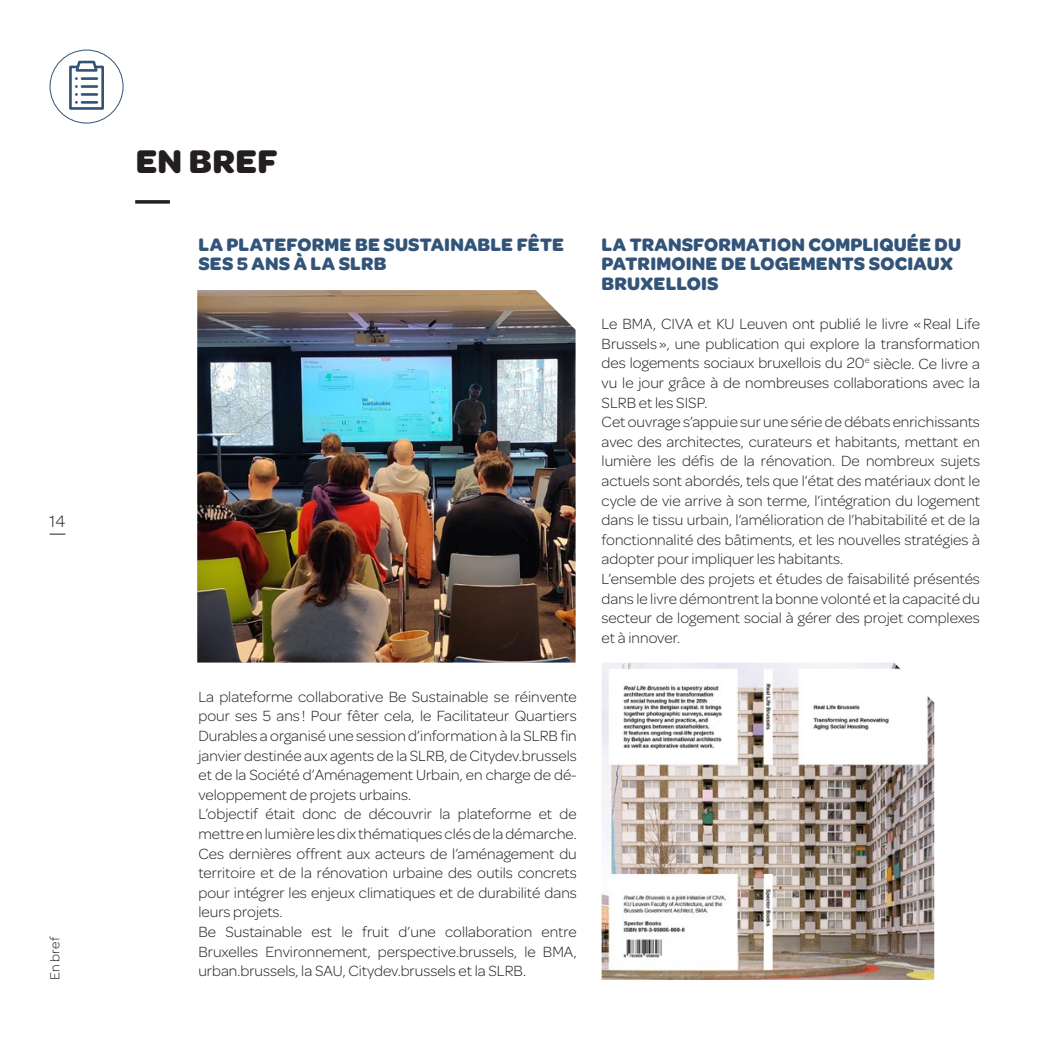
<style>
.page{position:relative;width:1042px;height:1042px;background:#fff}
.page>*{position:absolute;margin:0;border:0;box-sizing:border-box;transform-origin:0 0}
.t1{font:700 35px "Omnes";letter-spacing:.01em;color:#231f20}
.t2{font:700 19.25px/19.6px "Omnes";letter-spacing:.01em;color:#325478}
.t3{font:300 17.5px "Omnes";color:#231f20}
.t4{font:300 15.75px/19.6px "Omnes";color:#231f20}
.t5{font:300 14px "Omnes";letter-spacing:.01em;color:#231f20}
</style>
<div class="page">
<svg style="left:50px;top:534px;width:15px;height:1px"></svg>
<img style="left:197px;top:290px;width:378px;height:372px">
<div style="left:50px;top:50px;width:73px;height:73px;border:1px solid #325478;border-radius:50%"></div>
<div style="left:69px;top:66px;width:35px;height:44px;border:3px solid #325478"></div>
<svg style="left:73px;top:60px;width:27px;height:44px"></svg>
<hr style="left:82px;top:85px;width:15px;height:3px;background:#325478">
<hr style="left:82px;top:93px;width:15px;height:3px;background:#325478">
<hr style="left:82px;top:101px;width:15px;height:3px;background:#325478">
<img style="left:601px;top:662px;width:333px;height:318px">
<svg style="left:135px;top:200px;width:35px;height:4px"></svg>
<p class="t3" style="left:50px;top:510px;width:17px">14</p>
<p class="t5" style="left:46px;top:980px;width:45px;rotate:-90deg">En bref</p>
<h1 class="t1" style="left:136px;top:136px;width:143px">EN BREF</h1>
<p class="t2" style="left:198px;top:234px;width:367px">LA PLATEFORME BE SUSTAINABLE FÊTE<br>SES 5 ANS À LA SLRB</p>
<p class="t4" style="left:198px;top:686px;width:380px">La plateforme collaborative Be Sustainable se réinvente pour ses 5 ans ! Pour fêter cela, le Facilitateur Quartiers Durables a organisé une session d’information à la SLRB fin janvier destinée aux agents de la SLRB, de Citydev.brussels et de la Société d’Aménagement Urbain, en charge de dé&shy;veloppement de projets urbains.<br>L’objectif était donc de découvrir la plateforme et de mettre en lumière les dix thématiques clés de la démarche.<br>Ces dernières offrent aux acteurs de l’aménagement du territoire et de la rénovation urbaine des outils concrets pour intégrer les enjeux climatiques et de durabilité dans leurs projets.<br>Be Sustainable est le fruit d’une collaboration entre Bruxelles Environnement, perspective.brussels, le BMA, urban.brussels, la SAU, Citydev.brussels et la SLRB.</p>
<p class="t2" style="left:601px;top:234px;width:361px">LA TRANSFORMATION COMPLIQUÉE DU<br>PATRIMOINE DE LOGEMENTS SOCIAUX<br>BRUXELLOIS</p>
<p class="t4" style="left:601px;top:314px;width:380px">Le BMA, CIVA et KU Leuven ont publié le livre «Real Life Brussels », une publication qui explore la transformation des logements sociaux bruxellois du 20<sup>e</sup> siècle. Ce livre a vu le jour grâce à de nombreuses collaborations avec la SLRB et les SISP.<br>Cet ouvrage s’appuie sur une série de débats enrichissants avec des architectes, curateurs et habitants, mettant en lumière les défis de la rénovation. De nombreux sujets actuels sont abordés, tels que l’état des matériaux dont le cycle de vie arrive à son terme, l’intégration du logement dans le tissu urbain, l’amélioration de l’habitabilité et de la fonctionnalité des bâtiments, et les nouvelles stratégies à adopter pour impliquer les habitants.<br>L’ensemble des projets et études de faisabilité présentés dans le livre démontrent la bonne volonté et la capacité du secteur de logement social à gérer des projet complexes et à innover.</p>
</div>
